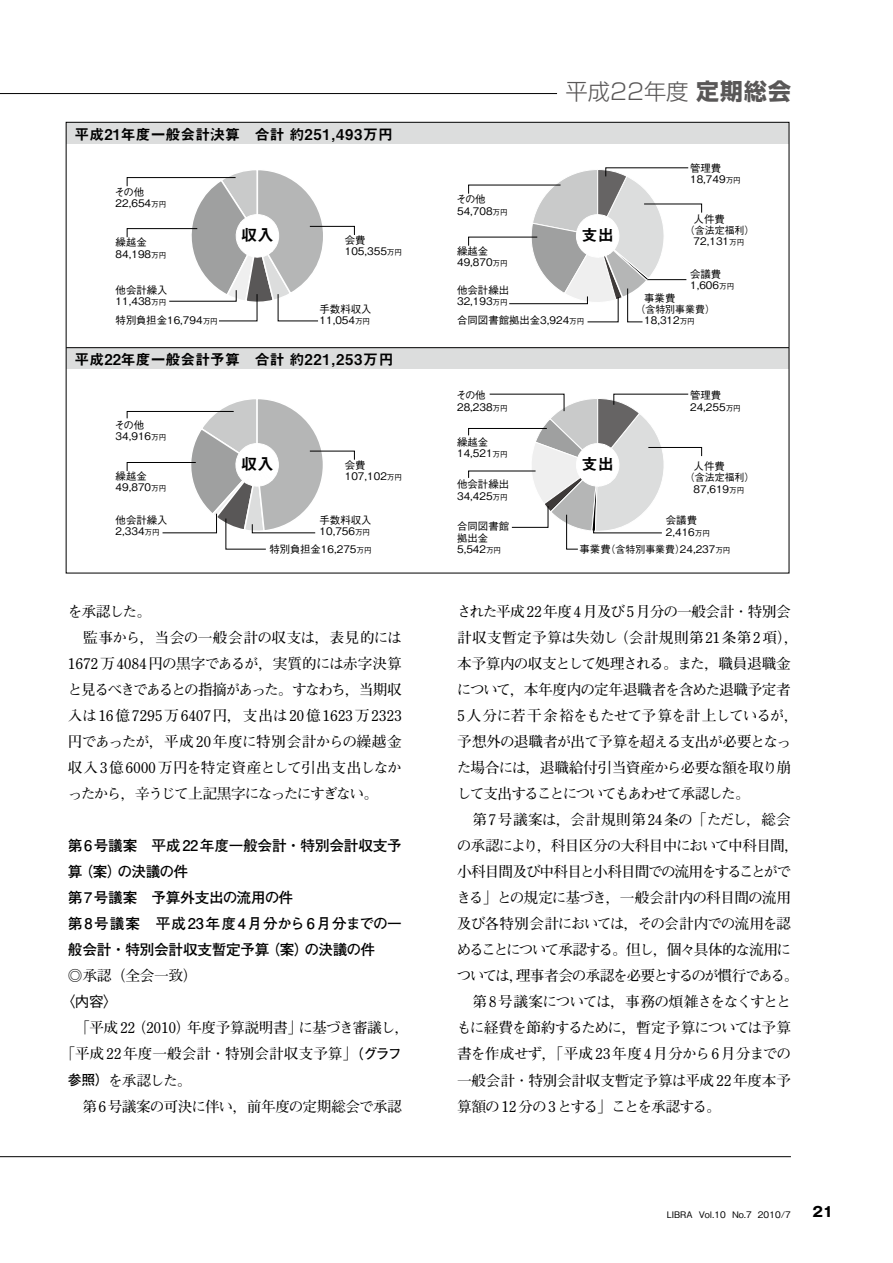
<style>
.page{position:relative;width:893px;height:1263px;background:#fff}
.page>*{position:absolute;margin:0;border:0;box-sizing:border-box;transform-origin:0 0}
.t1{font:300 22.35px "Shin Go Pro";color:#595757}
.t2{font:16.2px "Midashi Go Pro MB31";letter-spacing:-.005em;color:#000}
.t3{font:14.85px "Midashi Go Pro MB31";color:#000}
.t4{font:700 14.7px/26.1px "Futo Min A101 Pro";letter-spacing:-.045em;color:#000}
.t5{font:700 14.7px/26.1px "Futo Go B101 Pro";letter-spacing:-.015em;color:#000}
.t6{font:700 14.7px "Futo Min A101 Pro";letter-spacing:-.02em;color:#000}
.t7{font:700 14.7px "Futo Min A101 Pro";color:#000}
.t8{font:700 14.7px "Futo Min A101 Pro";letter-spacing:-.025em;color:#000}
.t9{font:500 14.7px "Gothic BBB Pro";color:#000}
.t10{font:700 13.8px "Gothic MB101 Pro";color:#000}
.t11{font:500 10.35px/11.4px "Gothic BBB Pro";color:#000}
.t12{font:500 9.9px "Gothic BBB Pro";color:#000}
.t13{font:500 9px "Gothic BBB Pro";color:#000}
.s1{font-weight:700;font-size:22.8px}
.s2{font-size:7.65px}
.s3{font-size:9.9px}
.s4{font-family:"Futo Go B101 Pro";font-size:13.8px}
</style>
<div class="page">
<hr style="left:0;top:1156px;width:791px;height:1px;background:#000">
<hr style="left:0;top:93px;width:557px;height:1px;background:#000">
<div style="left:66px;top:348px;width:723px;height:21px;background:#dcdddd"></div>
<div style="left:66px;top:122px;width:723px;height:22px;background:#dcdddd"></div>
<hr style="left:66px;top:347px;width:723px;height:1px;background:#000">
<svg style="left:127px;top:170px;width:228px;height:151px"></svg>
<svg style="left:468px;top:167px;width:234px;height:155px"></svg>
<svg style="left:127px;top:399px;width:228px;height:151px"></svg>
<svg style="left:468px;top:394px;width:234px;height:156px"></svg>
<p class="t3" style="left:75px;top:122px;width:320px">平成21年度一般会計決算　合計 約251,493万円</p>
<h1 class="t1" style="left:565px;top:73px;width:227px">平成22年度 <span class="s1">定期総会</span></h1>
<p class="t11" style="left:690px;top:161px;width:52px">管理費<br>18,749<span class="s2">万円</span></p>
<p class="t11" style="left:115px;top:185px;width:53px">その他<br>22,654<span class="s2">万円</span></p>
<p class="t11" style="left:116px;top:235px;width:52px">繰越金<br>84,198<span class="s2">万円</span></p>
<p class="t11" style="left:116px;top:283px;width:54px">他会計繰入<br>11,438<span class="s2">万円</span></p>
<p class="t11" style="left:116px;top:313px;width:104px">特別負担金16,794<span class="s2">万円</span></p>
<p class="t11" style="left:456px;top:193px;width:53px">その他<br>54,708<span class="s2">万円</span></p>
<p class="t11" style="left:694px;top:212px;width:33px">人件費</p>
<p class="t12" style="left:685px;top:222px;width:71px">（含法定福利）</p>
<p class="t11" style="left:694px;top:234px;width:52px">72,131<span class="s2">万円</span></p>
<p class="t2" style="left:241px;top:222px;width:34px">収入</p>
<p class="t2" style="left:582px;top:222px;width:34px">支出</p>
<p class="t11" style="left:345px;top:233px;width:59px">会費<br>105,355<span class="s2">万円</span></p>
<p class="t11" style="left:457px;top:244px;width:52px">繰越金<br>49,870<span class="s2">万円</span></p>
<p class="t11" style="left:690px;top:267px;width:46px">会議費<br>1,606<span class="s2">万円</span></p>
<p class="t11" style="left:457px;top:283px;width:53px">他会計繰出<br>32,193<span class="s2">万円</span></p>
<p class="t11" style="left:644px;top:291px;width:33px">事業費</p>
<p class="t12" style="left:635px;top:301px;width:81px">（含特別事業費）</p>
<p class="t11" style="left:644px;top:313px;width:52px">18,312<span class="s2">万円</span></p>
<p class="t11" style="left:320px;top:302px;width:54px">手数料収入<br>11,054<span class="s2">万円</span></p>
<p class="t11" style="left:457px;top:313px;width:129px">合同図書館拠出金3,924<span class="s2">万円</span></p>
<p class="t3" style="left:75px;top:348px;width:321px">平成22年度一般会計予算　合計 約221,253万円</p>
<p class="t11" style="left:456px;top:389px;width:53px">その他<br>28,238<span class="s2">万円</span></p>
<p class="t11" style="left:690px;top:389px;width:52px">管理費<br>24,255<span class="s2">万円</span></p>
<p class="t11" style="left:115px;top:418px;width:53px">その他<br>34,916<span class="s2">万円</span></p>
<p class="t11" style="left:116px;top:469px;width:52px">繰越金<br>49,870<span class="s2">万円</span></p>
<p class="t11" style="left:116px;top:513px;width:54px">他会計繰入<br>2,334<span class="s2">万円</span></p>
<p class="t11" style="left:457px;top:435px;width:52px">繰越金<br>14,521<span class="s2">万円</span></p>
<p class="t11" style="left:457px;top:478px;width:53px">他会計繰出<br>34,425<span class="s2">万円</span></p>
<p class="t2" style="left:241px;top:451px;width:34px">収入</p>
<p class="t2" style="left:582px;top:451px;width:34px">支出</p>
<p class="t11" style="left:345px;top:458px;width:59px">会費<br>107,102<span class="s2">万円</span></p>
<p class="t11" style="left:694px;top:459px;width:33px">人件費</p>
<p class="t12" style="left:685px;top:469px;width:71px">（含法定福利）</p>
<p class="t11" style="left:694px;top:482px;width:52px">87,619<span class="s2">万円</span></p>
<p class="t11" style="left:320px;top:513px;width:54px">手数料収入<br>10,756<span class="s2">万円</span></p>
<p class="t11" style="left:269px;top:542px;width:104px">特別負担金16,275<span class="s2">万円</span></p>
<p class="t11" style="left:457px;top:519px;width:54px">合同図書館拠出金<br>5,542<span class="s2">万円</span></p>
<p class="t11" style="left:666px;top:513px;width:46px">会議費<br>2,416<span class="s2">万円</span></p>
<p class="t11" style="left:579px;top:542px;width:152px">事業費<span class="s3">（含特別事業費）</span>24,237<span class="s2">万円</span></p>
<p class="t4" style="left:68px;top:596px;width:336px">を承認した。<br>　監事から，当会の一般会計の収支は，表見的には<br>1672万4084円の黒字であるが，実質的には赤字決算と見るべきであるとの指摘があった。すなわち，当期収入は16億7295万6407円，支出は20億1623万2323円であったが，平成20年度に特別会計からの繰越金収入3億6000万円を特定資産として引出支出しなかったから，辛うじて上記黒字になったにすぎない。</p>
<p class="t5" style="left:68px;top:831px;width:335px">第6号議案　平成22年度一般会計・特別会計収支予算（案）の決議の件<br>第7号議案　予算外支出の流用の件<br>第8号議案　平成23年度4月分から6月分までの一般会計・特別会計収支暫定予算（案）の決議の件</p>
<p class="t4" style="left:68px;top:961px;width:131px">◎承認（全会一致）</p>
<p class="t9" style="left:60px;top:990px;width:59px">〈内容〉</p>
<p class="t6" style="left:68px;top:1016px;width:343px">　「平成22（2010）年度予算説明書」に基づき審議し，</p>
<p class="t7" style="left:60px;top:1042px;width:343px">「平成22年度一般会計・特別会計収支予算」<span class="s4">（グラフ</span></p>
<p class="t4" style="left:68px;top:1065px;width:125px"><span class="s4">参照）</span>を承認した。</p>
<p class="t8" style="left:68px;top:1094px;width:335px">　第6号議案の可決に伴い，前年度の定期総会で承認</p>
<p class="t4" style="left:457px;top:596px;width:344px">された平成22年度4月及び5月分の一般会計・特別会計収支暫定予算は失効し（会計規則第21条第2項），本予算内の収支として処理される。また，職員退職金について，本年度内の定年退職者を含めた退職予定者<br>5人分に若干余裕をもたせて予算を計上しているが，予想外の退職者が出て予算を超える支出が必要となった場合には，退職給付引当資産から必要な額を取り崩して支出することについてもあわせて承認した。<br>　第7号議案は，会計規則第24条の「ただし，総会の承認により，科目区分の大科目中において中科目間，小科目間及び中科目と小科目間での流用をすることができる」との規定に基づき，一般会計内の科目間の流用及び各特別会計においては，その会計内での流用を認めることについて承認する。但し，個々具体的な流用については，理事者会の承認を必要とするのが慣行である。　第 8 号議案については，事務の煩雑さをなくすとともに経費を節約するために，暫定予算については予算書を作成せず，「平成23年度4月分から6月分までの一般会計・特別会計収支暫定予算は平成22年度本予算額の12分の3とする」ことを承認する。</p>
<p class="t13" style="left:667px;top:1207px;width:126px">LIBRA Vol.10 No.7 2010/7</p>
<p class="t10" style="left:812px;top:1201px;width:22px">21</p>
</div>
